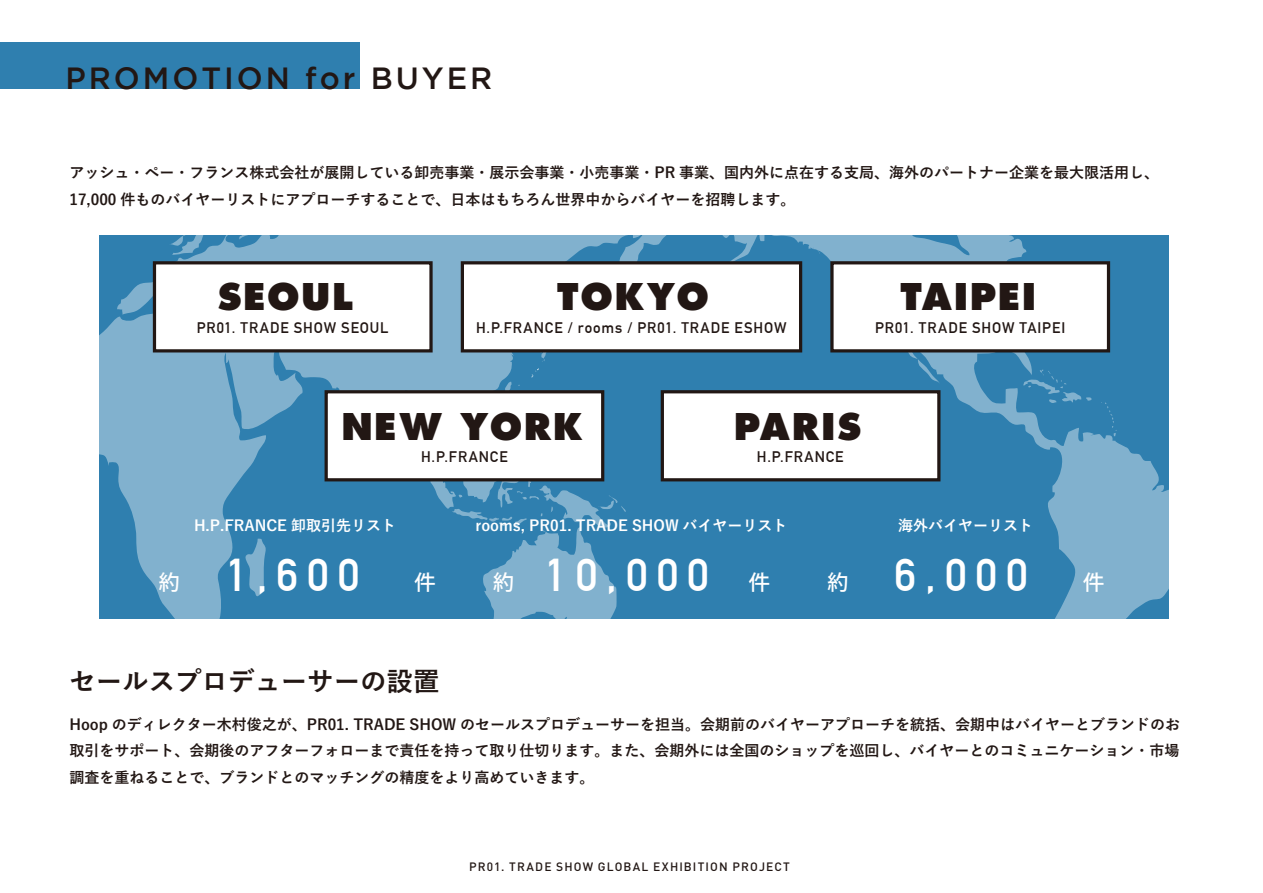
<style>
.page{position:relative;width:1263px;height:893px;background:#fff}
.page>*{position:absolute;margin:0;border:0;box-sizing:border-box;transform-origin:0 0}
.t1{font:700 45px "DIN Alternate";letter-spacing:.2em;color:#fff}
.t2{font:800 36px "Futura LT";letter-spacing:.045em;color:#221714}
.t3{font:500 30.6px "Gotham";letter-spacing:.1em;color:#221714}
.t4{font:700 26.4px "Yu Go";color:#221714}
.t5{font:500 21px "Koz Go Pr 6 N";color:#fff}
.t6{font:700 15px/26.2px "Yu Go";color:#221714;text-align:justify}
.t7{font:700 15px "DIN Alternate";letter-spacing:.06em;color:#221714}
.t8{font:700 15px "Yu Go";color:#fff}
.t9{font:500 12px "DIN";letter-spacing:.095em;color:#221714}
.s1{font-family:"Koz Go Pr 6 N";font-weight:500;font-size:21px}
</style>
<div class="page">
<svg style="left:99px;top:236px;width:602px;height:383px;background:#5495bc"></svg>
<svg style="left:168px;top:236px;width:45px;height:19px"></svg>
<svg style="left:538px;top:352px;width:56px;height:10px"></svg>
<svg style="left:505px;top:382px;width:7px;height:8px"></svg>
<svg style="left:531px;top:368px;width:8px;height:10px"></svg>
<svg style="left:416px;top:409px;width:210px;height:210px;background:#4a8fb8"></svg>
<svg style="left:245px;top:539px;width:21px;height:57px"></svg>
<svg style="left:709px;top:236px;width:460px;height:383px;background:#4189b5"></svg>
<svg style="left:1023px;top:370px;width:68px;height:33px;background:#3a86b3"></svg>
<svg style="left:1105px;top:403px;width:12px;height:33px"></svg>
<div style="left:661px;top:390px;width:279px;height:91px;background:#fff;border:3px solid #221714"></div>
<div style="left:461px;top:261px;width:341px;height:91px;background:#fff;border:3px solid #221714"></div>
<div style="left:830px;top:261px;width:280px;height:91px;background:#fff;border:3px solid #221714"></div>
<div style="left:153px;top:261px;width:280px;height:91px;background:#fff;border:3px solid #221714"></div>
<div style="left:325px;top:390px;width:279px;height:91px;background:#fff;border:3px solid #221714"></div>
<div style="left:0;top:42px;width:359px;height:47px;background:#2f7faf"></div>
<h3 class="t3" style="left:65px;top:60px;width:428px">PROMOTION for BUYER</h3>
<p class="t6" style="left:69px;top:160px;width:1091px">アッシュ・ペー・フランス株式会社が展開している卸売事業・展示会事業・小売事業・PR 事業、国内外に点在する支局、海外のパートナー企業を最大限活用し、<br>17,000 件ものバイヤーリストにアプローチすることで、日本はもちろん世界中からバイヤーを招聘します。</p>
<h2 class="t2" style="left:218px;top:273px;width:137px">SEOUL</h2>
<p class="t7" style="left:197px;top:316px;width:193px">PR01. TRADE SHOW SEOUL</p>
<h2 class="t2" style="left:557px;top:273px;width:153px">TOKYO</h2>
<p class="t7" style="left:476px;top:316px;width:312px">H.P.FRANCE / rooms / PR01. TRADE ESHOW</p>
<h2 class="t2" style="left:901px;top:273px;width:137px">TAIPEI</h2>
<p class="t7" style="left:875px;top:316px;width:192px">PR01. TRADE SHOW TAIPEI</p>
<h2 class="t2" style="left:341px;top:404px;width:242px">NEW YORK</h2>
<p class="t7" style="left:421px;top:445px;width:88px">H.P.FRANCE</p>
<h2 class="t2" style="left:734px;top:404px;width:129px">PARIS</h2>
<p class="t7" style="left:757px;top:445px;width:88px">H.P.FRANCE</p>
<p class="t8" style="left:194px;top:517px;width:204px">H.P.FRANCE 卸取引先リスト</p>
<h1 class="t1" style="left:226px;top:541px;width:135px">1,600</h1>
<h3 class="t5" style="left:159px;top:571px;width:22px">約</h3>
<h3 class="t5" style="left:414px;top:571px;width:22px">件</h3>
<p class="t8" style="left:475px;top:517px;width:314px">rooms, PR01. TRADE SHOW バイヤーリスト</p>
<h1 class="t1" style="left:493px;top:541px;width:278px"><span class="s1">約</span> 10,000 <span class="s1">件</span></h1>
<p class="t8" style="left:898px;top:517px;width:136px">海外バイヤーリスト</p>
<h1 class="t1" style="left:827px;top:541px;width:278px"><span class="s1">約</span> 6,000 <span class="s1">件</span></h1>
<h3 class="t4" style="left:69px;top:666px;width:372px">セールスプロデューサーの設置</h3>
<p class="t6" style="left:69px;top:712px;width:1112px">Hoop のディレクター木村俊之が、PR01. TRADE SHOW のセールスプロデューサーを担当。会期前のバイヤーアプローチを統括、会期中はバイヤーとブランドのお取引をサポート、会期後のアフターフォローまで責任を持って取り仕切ります。また、会期外には全国のショップを巡回し、バイヤーとのコミュニケーション・市場調査を重ねることで、ブランドとのマッチングの精度をより高めていきます。</p>
<p class="t9" style="left:469px;top:858px;width:322px">PR01. TRADE SHOW GLOBAL EXHIBITION PROJECT</p>
</div>
